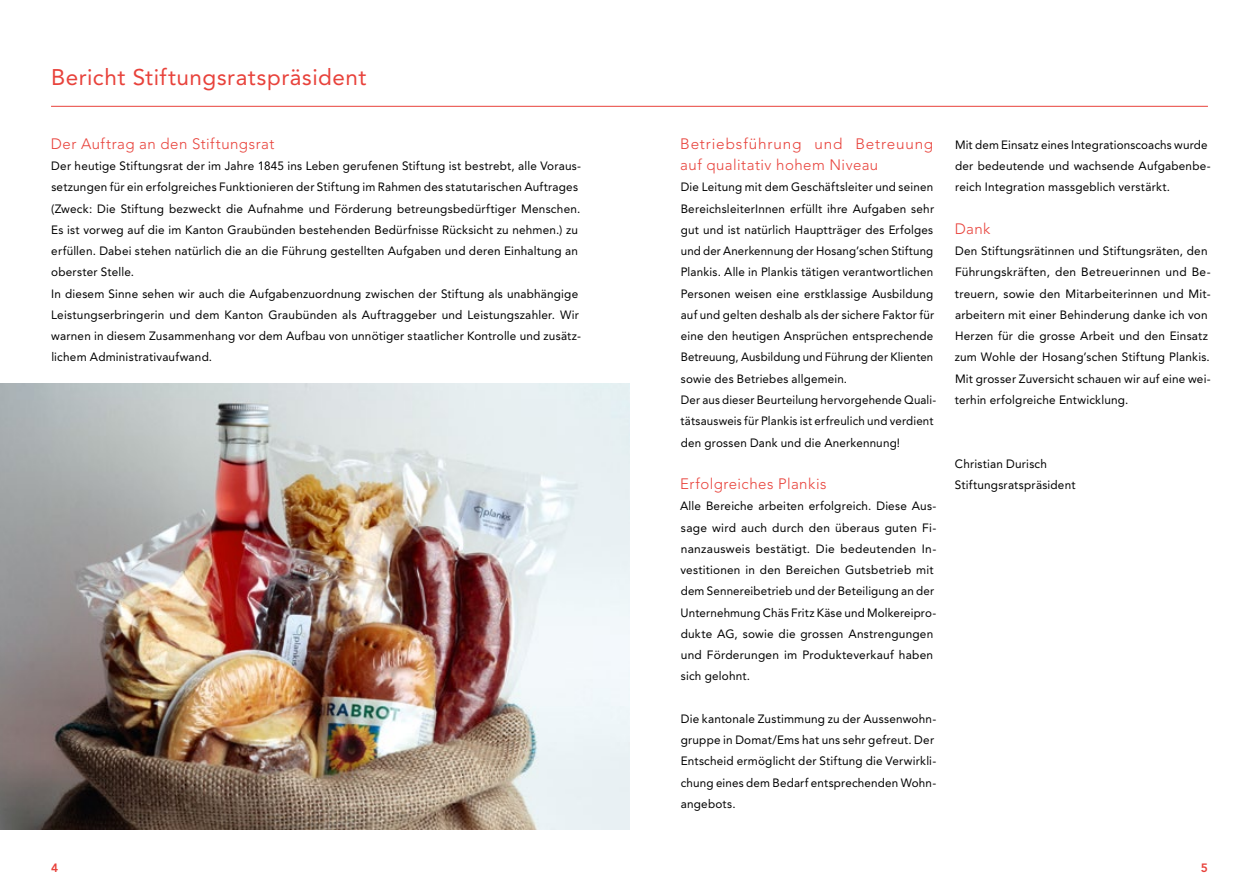
<style>
.page{position:relative;width:1259px;height:893px;background:#fff}
.page>*{position:absolute;margin:0;border:0;box-sizing:border-box;transform-origin:0 0}
.t1{font:22.5px "Avenir LT";letter-spacing:.025em;color:#e8423b}
.t2{font:300 15px/21.3px "Avenir LT";letter-spacing:.035em;color:#e8423b}
.t3{font:12px/21.3px "Avenir LT";letter-spacing:.015em;color:#000}
.t4{font:800 12px "Avenir LT";color:#e8423b}
</style>
<div class="page">
<hr style="left:51px;top:106px;width:1157px;height:1px;background:#e8423b">
<img style="left:0;top:383px;width:629px;height:446px">
<h1 class="t1" style="left:51px;top:64px;width:317px">Bericht Stiftungsratspräsident</h1>
<p class="t2" style="left:51px;top:133px;width:225px">Der Auftrag an den Stiftungsrat</p>
<p class="t3" style="left:51px;top:155px;width:531px">Der heutige Stiftungsrat der im Jahre 1845 ins Leben gerufenen Stiftung ist bestrebt, alle Voraus&shy;setzungen für ein erfolgreiches Funktionieren der Stiftung im Rahmen des statutarischen Auftrages (Zweck: Die Stiftung bezweckt die Aufnahme und Förderung betreungsbedürftiger Menschen.<br>Es ist vorweg auf die im Kanton Graubünden bestehenden Bedürfnisse Rücksicht zu nehmen.) zu erfüllen. Dabei stehen natürlich die an die Führung gestellten Aufgaben und deren Einhaltung an oberster Stelle.<br>In diesem Sinne sehen wir auch die Aufgabenzuordnung zwischen der Stiftung als unabhängige Leistungserbringerin und dem Kanton Graubünden als Auftraggeber und Leistungszahler. Wir warnen in diesem Zusammenhang vor dem Aufbau von unnötiger staatlicher Kontrolle und zusätz&shy;lichem Administrativaufwand.</p>
<p class="t2" style="left:680px;top:133px;width:254px">Betriebsführung und Betreuung auf qualitativ hohem Niveau</p>
<p class="t3" style="left:680px;top:177px;width:257px">Die Leitung mit dem Geschäftsleiter und seinen BereichsleiterInnen erfüllt ihre Aufgaben sehr gut und ist natürlich Hauptträger des Erfolges und der Anerkennung der Hosang’schen Stiftung Plankis. Alle in Plankis tätigen verantwortlichen Personen weisen eine erstklassige Ausbildung auf und gelten deshalb als der sichere Faktor für eine den heutigen Ansprüchen entsprechende Betreuung, Ausbildung und Führung der Klienten sowie des Betriebes allgemein.<br>Der aus dieser Beurteilung hervorgehende Quali&shy;tätsausweis für Plankis ist erfreulich und verdient den grossen Dank und die Anerkennung!</p>
<p class="t2" style="left:680px;top:473px;width:148px">Erfolgreiches Plankis</p>
<p class="t3" style="left:680px;top:496px;width:258px">Alle Bereiche arbeiten erfolgreich. Diese Aus&shy;sage wird auch durch den überaus guten Fi&shy;nanzausweis bestätigt. Die bedeutenden In&shy;vestitionen in den Bereichen Gutsbetrieb mit dem Sennereibetrieb und der Beteiligung an der Unternehmung Chäs Fritz Käse und Molkereipro&shy;dukte AG, sowie die grossen Anstrengungen und Förderungen im Produkteverkauf haben sich gelohnt.</p>
<p class="t3" style="left:680px;top:708px;width:257px">Die kantonale Zustimmung zu der Aussenwohn&shy;gruppe in Domat/Ems hat uns sehr gefreut. Der Entscheid ermöglicht der Stiftung die Verwirkli&shy;chung eines dem Bedarf entsprechenden Wohn&shy;angebots.</p>
<p class="t3" style="left:955px;top:134px;width:257px">Mit dem Einsatz eines Integrationscoachs wurde der bedeutende und wachsende Aufgabenbe&shy;reich Integration massgeblich verstärkt.</p>
<p class="t2" style="left:954px;top:218px;width:37px">Dank</p>
<p class="t3" style="left:954px;top:240px;width:257px">Den Stiftungsrätinnen und Stiftungsräten, den Führungskräften, den Betreuerinnen und Be&shy;treuern, sowie den Mitarbeiterinnen und Mit&shy;arbeitern mit einer Behinderung danke ich von Herzen für die grosse Arbeit und den Einsatz zum Wohle der Hosang’schen Stiftung Plankis.<br>Mit grosser Zuversicht schauen wir auf eine wei&shy;terhin erfolgreiche Entwicklung.</p>
<p class="t3" style="left:955px;top:453px;width:122px">Christian Durisch<br>Stiftungsratspräsident</p>
<p class="t4" style="left:51px;top:860px;width:9px">4</p>
<p class="t4" style="left:1200px;top:860px;width:9px">5</p>
</div>
